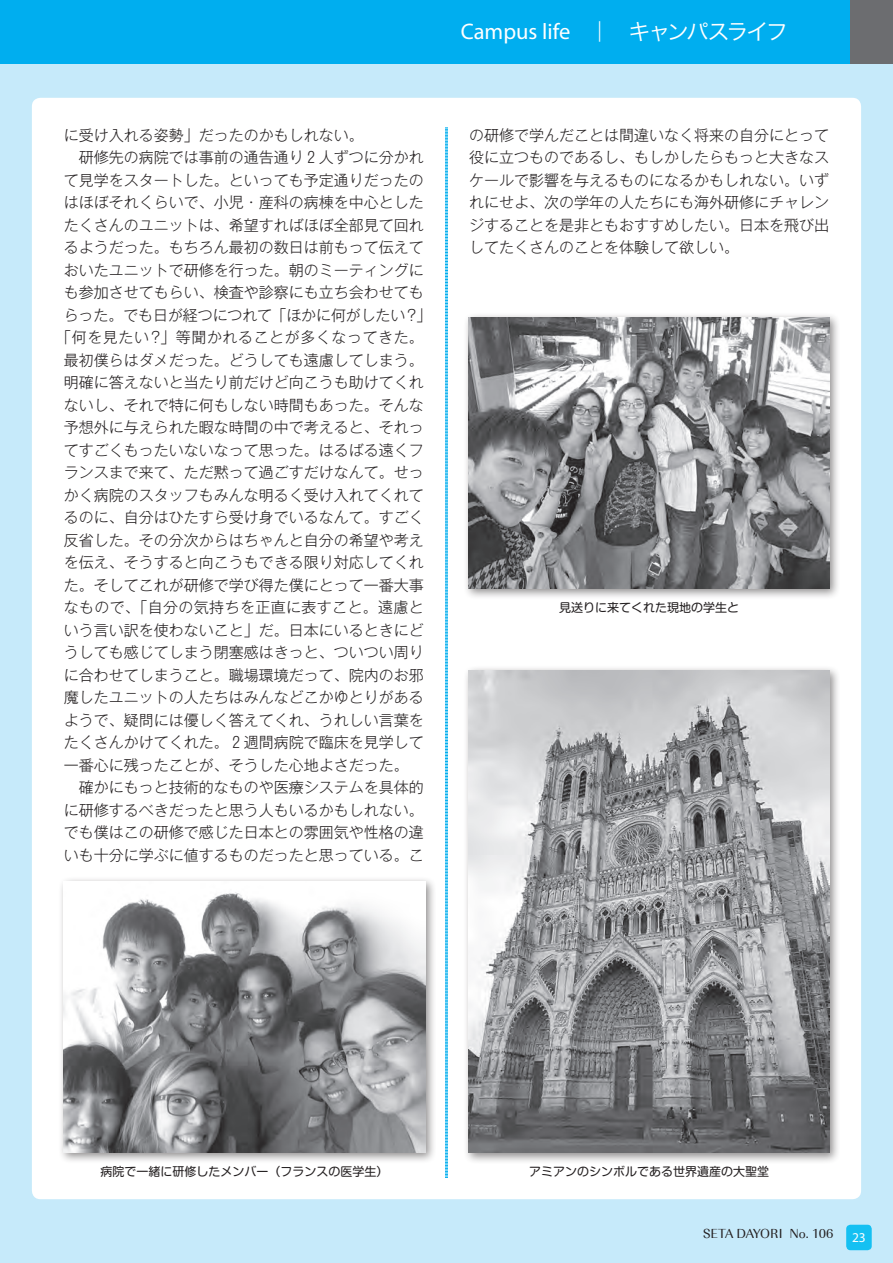
<style>
.page{position:relative;width:893px;height:1263px;background:#c6eafa}
.page>*{position:absolute;margin:0;border:0;box-sizing:border-box;transform-origin:0 0}
.t1{font:22.5px "Hira Kaku Pro W3";letter-spacing:-.125em;color:#fff}
.t2{font:300 15px/22.5px "Gothic MB101 Pro";color:#231f20;text-align:justify}
.t3{font:300 15px "Gothic MB101 Pro";letter-spacing:.04em;color:#231f20}
.t4{font:300 15px "Gothic MB101 Pro";letter-spacing:.025em;color:#231f20}
.t5{font:13.5px "URW Imperial T";letter-spacing:-.005em;color:#231f20}
.t6{font:13.5px "Myriad Pro";color:#fff}
.t7{font:12px "Shin M Go Pr 6";color:#231f20}
.s1{font-family:"Myriad Pro"}
</style>
<div class="page">
<div style="left:846px;top:1225px;width:26px;height:25px;background:#15c0f2;border-radius:4px"></div>
<div style="left:0;top:0;width:893px;height:64px;background:#00aeef"></div>
<div style="left:850px;top:0;width:43px;height:64px;background:#6c6d70"></div>
<div style="left:32px;top:98px;width:829px;height:1101px;background:#fff;border-radius:9px"></div>
<svg style="left:445px;top:127px;width:3px;height:1051px;background:#54c8f3"></svg>
<div style="left:463px;top:665px;width:378px;height:499px;background:#231f20;opacity:.5"></div>
<img style="left:468px;top:671px;width:362px;height:482px">
<div style="left:59px;top:876px;width:378px;height:288px;background:#231f20;opacity:.5"></div>
<img style="left:64px;top:881px;width:361px;height:271px">
<div style="left:463px;top:312px;width:378px;height:288px;background:#231f20;opacity:.5"></div>
<img style="left:468px;top:317px;width:362px;height:271px">
<p class="t2" style="left:64px;top:122px;width:301px">に受け入れる姿勢」だったのかもしれない。</p>
<p class="t2" style="left:79px;top:144px;width:346px">研修先の病院では事前の通告通り 2 人ずつに分かれ</p>
<p class="t2" style="left:64px;top:167px;width:361px">て見学をスタートした。といっても予定通りだったの</p>
<p class="t2" style="left:64px;top:189px;width:361px">はほぼそれくらいで、小児・産科の病棟を中心とした</p>
<p class="t2" style="left:64px;top:212px;width:361px">たくさんのユニットは、希望すればほぼ全部見て回れ</p>
<p class="t2" style="left:64px;top:234px;width:361px">るようだった。もちろん最初の数日は前もって伝えて</p>
<p class="t2" style="left:64px;top:257px;width:361px">おいたユニットで研修を行った。朝のミーティングに</p>
<p class="t2" style="left:64px;top:279px;width:361px">も参加させてもらい、検査や診察にも立ち会わせても</p>
<p class="t2" style="left:64px;top:302px;width:369px">らった。でも日が経つにつれて「ほかに何がしたい?」</p>
<p class="t3" style="left:56px;top:325px;width:369px">「何を見たい?」等聞かれることが多くなってきた。</p>
<p class="t2" style="left:64px;top:347px;width:361px">最初僕らはダメだった。どうしても遠慮してしまう。</p>
<p class="t2" style="left:64px;top:369px;width:361px">明確に答えないと当たり前だけど向こうも助けてくれ</p>
<p class="t2" style="left:64px;top:392px;width:361px">ないし、それで特に何もしない時間もあった。そんな</p>
<p class="t2" style="left:64px;top:414px;width:361px">予想外に与えられた暇な時間の中で考えると、それっ</p>
<p class="t2" style="left:64px;top:437px;width:361px">てすごくもったいないなって思った。はるばる遠くフ</p>
<p class="t2" style="left:64px;top:459px;width:361px">ランスまで来て、ただ黙って過ごすだけなんて。せっ</p>
<p class="t2" style="left:64px;top:482px;width:361px">かく病院のスタッフもみんな明るく受け入れてくれて</p>
<p class="t2" style="left:64px;top:504px;width:361px">るのに、自分はひたすら受け身でいるなんて。すごく</p>
<p class="t2" style="left:64px;top:527px;width:361px">反省した。その分次からはちゃんと自分の希望や考え</p>
<p class="t2" style="left:64px;top:549px;width:361px">を伝え、そうすると向こうもできる限り対応してくれ</p>
<p class="t2" style="left:64px;top:572px;width:361px">た。そしてこれが研修で学び得た僕にとって一番大事</p>
<p class="t4" style="left:64px;top:595px;width:361px">なもので、「自分の気持ちを正直に表すこと。遠慮と</p>
<p class="t2" style="left:64px;top:617px;width:361px">いう言い訳を使わないこと」だ。日本にいるときにど</p>
<p class="t2" style="left:64px;top:639px;width:361px">うしても感じてしまう閉塞感はきっと、ついつい周り</p>
<p class="t2" style="left:64px;top:662px;width:361px">に合わせてしまうこと。職場環境だって、院内のお邪</p>
<p class="t2" style="left:64px;top:684px;width:361px">魔したユニットの人たちはみんなどこかゆとりがある</p>
<p class="t2" style="left:64px;top:707px;width:361px">ようで、疑問には優しく答えてくれ、うれしい言葉を</p>
<p class="t2" style="left:64px;top:729px;width:361px">たくさんかけてくれた。 2 週間病院で臨床を見学して</p>
<p class="t2" style="left:64px;top:752px;width:346px">一番心に残ったことが、そうした心地よさだった。</p>
<p class="t2" style="left:79px;top:774px;width:346px">確かにもっと技術的なものや医療システムを具体的</p>
<p class="t2" style="left:64px;top:797px;width:361px">に研修するべきだったと思う人もいるかもしれない。</p>
<p class="t2" style="left:64px;top:819px;width:361px">でも僕はこの研修で感じた日本との雰囲気や性格の違</p>
<p class="t2" style="left:64px;top:842px;width:361px">いも十分に学ぶに値するものだったと思っている。こ</p>
<h1 class="t1" style="left:461px;top:12px;width:329px"><span class="s1">Campus life</span>　｜　キャンパスライフ</h1>
<p class="t2" style="left:469px;top:122px;width:361px">の研修で学んだことは間違いなく将来の自分にとって役に立つものであるし、もしかしたらもっと大きなスケールで影響を与えるものになるかもしれない。いずれにせよ、次の学年の人たちにも海外研修にチャレンジすることを是非ともおすすめしたい。日本を飛び出してたくさんのことを体験して欲しい。</p>
<p class="t7" style="left:559px;top:598px;width:181px">見送りに来てくれた現地の学生と</p>
<p class="t7" style="left:100px;top:1162px;width:289px">病院で一緒に研修したメンバー（フランスの医学生）</p>
<p class="t7" style="left:529px;top:1162px;width:241px">アミアンのシンボルである世界遺産の大聖堂</p>
<p class="t5" style="left:703px;top:1225px;width:132px">SETA DAYORI No. 106</p>
<p class="t6" style="left:852px;top:1229px;width:15px">23</p>
</div>
